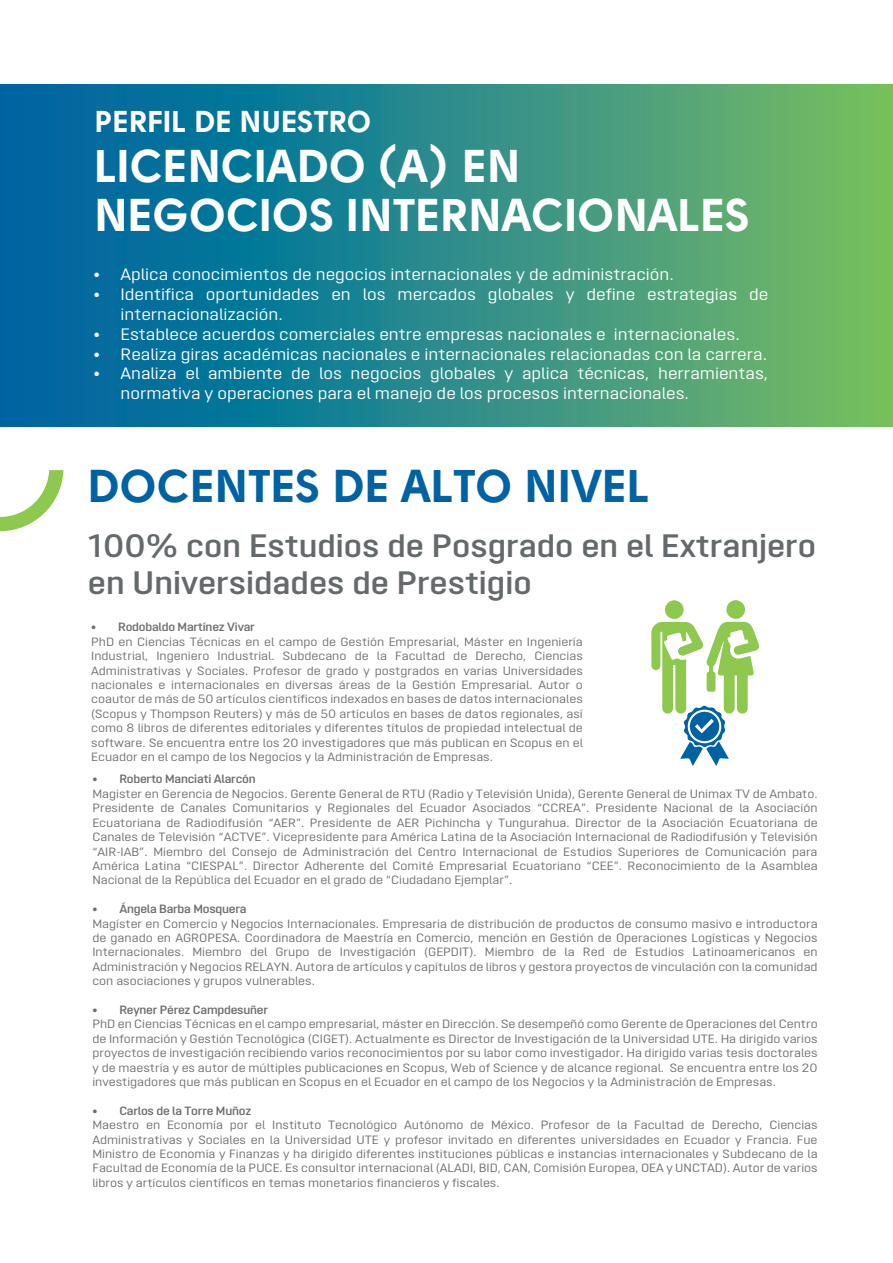
<style>
.page{position:relative;width:893px;height:1263px;background:#fff}
.page>*{position:absolute;margin:0;border:0;box-sizing:border-box;transform-origin:0 0}
.t1{font:45.6px/49.5px "Solomon Sans Bold";color:#fff}
.t2{font:45.6px "Solomon Sans Bold";color:#0062a2}
.t3{font:600 32.4px/37.5px "Opinion Pro Extended";color:#646a6c}
.t4{font:30px "Solomon Sans Bold";color:#fff}
.t5{font:16.5px/19.8px "Opinion Pro Extended";color:#fff}
.t6{font:12px/14.4px "Opinion Pro Extended";color:#6c6d70;text-align:justify}
.t7{font:600 12px "Opinion Pro Extended";letter-spacing:-.02em;color:#6c6d70}
</style>
<div class="page">
<svg style="left:0;top:85px;width:893px;height:342px;background:#2e8c88"></svg>
<svg style="left:0;top:470px;width:63px;height:61px"></svg>
<svg style="left:651px;top:600px;width:108px;height:166px"></svg>
<h3 class="t4" style="left:95px;top:104px;width:279px">PERFIL DE NUESTRO</h3>
<h1 class="t1" style="left:95px;top:141px;width:657px">LICENCIADO (A) EN<br>NEGOCIOS INTERNACIONALES</h1>
<h3 class="t5" style="left:94px;top:265px;width:582px">• Aplica conocimientos de negocios internacionales y de administración.</h3>
<h3 class="t5" style="left:121px;top:284px;width:649px;text-indent:-27px">• Identifica oportunidades en los mercados globales y define estrategias de internacionalización.</h3>
<h3 class="t5" style="left:94px;top:324px;width:648px">• Establece acuerdos comerciales entre empresas nacionales e internacionales.</h3>
<h3 class="t5" style="left:94px;top:344px;width:675px">• Realiza giras académicas nacionales e internacionales relacionadas con la carrera.</h3>
<h3 class="t5" style="left:121px;top:364px;width:649px;text-indent:-27px">• Analiza el ambiente de los negocios globales y aplica técnicas, herramientas, normativa y operaciones para el manejo de los procesos internacionales.</h3>
<h1 class="t2" style="left:88px;top:459px;width:563px">DOCENTES DE ALTO NIVEL</h1>
<h2 class="t3" style="left:88px;top:526px;width:730px">100% con Estudios de Posgrado en el Extranjero en Universidades de Prestigio</h2>
<p class="t7" style="left:91px;top:620px;width:165px">• Rodobaldo Martínez Vivar</p>
<p class="t6" style="left:91px;top:634px;width:493px">PhD en Ciencias Técnicas en el campo de Gestión Empresarial, Máster en Ingeniería Industrial, Ingeniero Industrial. Subdecano de la Facultad de Derecho, Ciencias Administrativas y Sociales. Profesor de grado y postgrados en varias Universidades nacionales e internacionales en diversas áreas de la Gestión Empresarial. Autor o coautor de más de 50 artículos científicos indexados en bases de datos internacionales (Scopus y Thompson Reuters) y más de 50 artículos en bases de datos regionales, así como 8 libros de diferentes editoriales y diferentes títulos de propiedad intelectual de software. Se encuentra entre los 20 investigadores que más publican en Scopus en el Ecuador en el campo de los Negocios y la Administración de Empresas.</p>
<p class="t7" style="left:92px;top:772px;width:165px">• Roberto Manciati Alarcón</p>
<p class="t6" style="left:92px;top:786px;width:727px">Magister en Gerencia de Negocios. Gerente General de RTU (Radio y Televisión Unida), Gerente General de Unimax TV de Ambato.<br>Presidente de Canales Comunitarios y Regionales del Ecuador Asociados “CCREA”. Presidente Nacional de la Asociación Ecuatoriana de Radiodifusión “AER”. Presidente de AER Pichincha y Tungurahua. Director de la Asociación Ecuatoriana de Canales de Televisión “ACTVE”. Vicepresidente para América Latina de la Asociación Internacional de Radiodifusión y Televisión “AIR-IAB”. Miembro del Consejo de Administración del Centro Internacional de Estudios Superiores de Comunicación para América Latina “CIESPAL”. Director Adherente del Comité Empresarial Ecuatoriano “CEE”. Reconocimiento de la Asamblea Nacional de la República del Ecuador en el grado de “Ciudadano Ejemplar”.</p>
<p class="t7" style="left:92px;top:902px;width:156px">• Ángela Barba Mosquera</p>
<p class="t6" style="left:92px;top:916px;width:727px">Magíster en Comercio y Negocios Internacionales. Empresaria de distribución de productos de consumo masivo e introductora de ganado en AGROPESA. Coordinadora de Maestría en Comercio, mención en Gestión de Operaciones Logísticas y Negocios Internacionales. Miembro del Grupo de Investigación (GEPDIT). Miembro de la Red de Estudios Latinoamericanos en Administración y Negocios RELAYN. Autora de artículos y capítulos de libros y gestora proyectos de vinculación con la comunidad con asociaciones y grupos vulnerables.</p>
<p class="t7" style="left:92px;top:1003px;width:177px">• Reyner Pérez Campdesuñer</p>
<p class="t6" style="left:92px;top:1017px;width:727px">PhD en Ciencias Técnicas en el campo empresarial, máster en Dirección. Se desempeñó como Gerente de Operaciones del Centro de Información y Gestión Tecnológica (CIGET). Actualmente es Director de Investigación de la Universidad UTE. Ha dirigido varios proyectos de investigación recibiendo varios reconocimientos por su labor como investigador. Ha dirigido varias tesis doctorales y de maestría y es autor de múltiples publicaciones en Scopus, Web of Science y de alcance regional. Se encuentra entre los 20 investigadores que más publican en Scopus en el Ecuador en el campo de los Negocios y la Administración de Empresas.</p>
<p class="t7" style="left:92px;top:1103px;width:160px">• Carlos de la Torre Muñoz</p>
<p class="t6" style="left:92px;top:1118px;width:727px">Maestro en Economía por el Instituto Tecnológico Autónomo de México. Profesor de la Facultad de Derecho, Ciencias Administrativas y Sociales en la Universidad UTE y profesor invitado en diferentes universidades en Ecuador y Francia. Fue Ministro de Economía y Finanzas y ha dirigido diferentes instituciones públicas e instancias internacionales y Subdecano de la Facultad de Economía de la PUCE. Es consultor internacional (ALADI, BID, CAN, Comisión Europea, OEA y UNCTAD). Autor de varios libros y artículos científicos en temas monetarios financieros y fiscales.</p>
</div>
